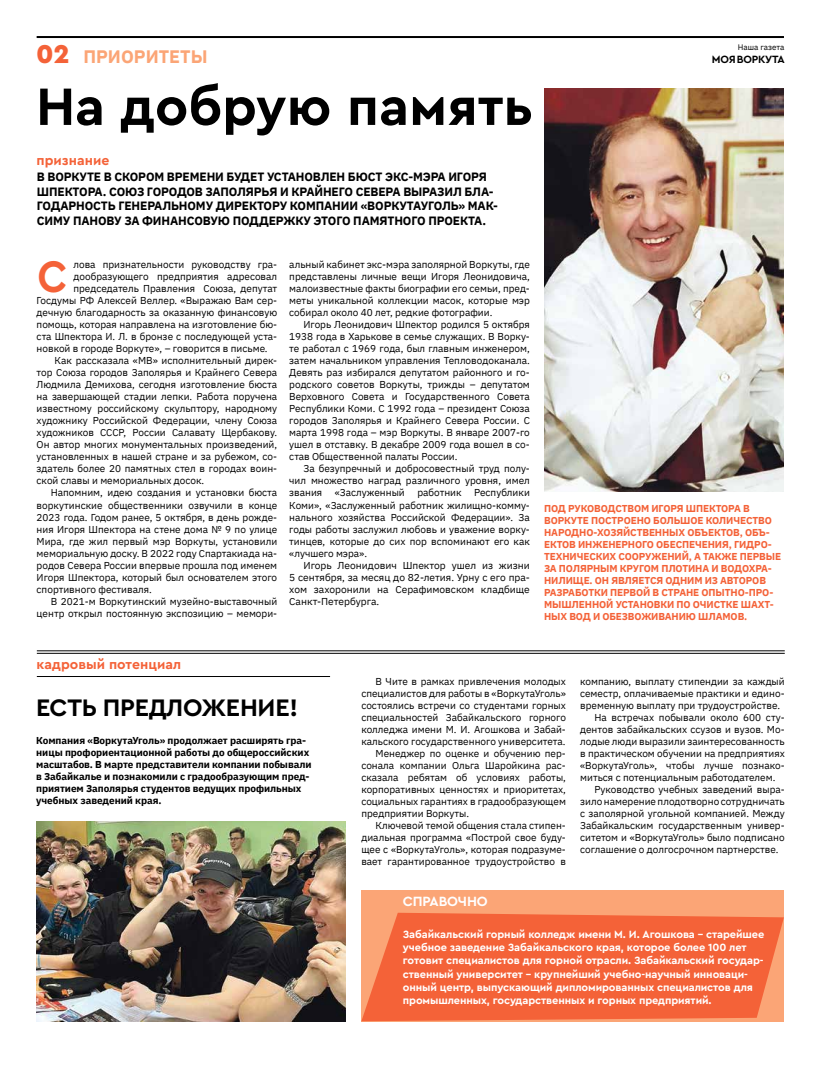
<style>
.page{position:relative;width:820px;height:1078px;background:#fff}
.page>*{position:absolute;margin:0;border:0;box-sizing:border-box;transform-origin:0 0}
.t1{font:700 55px "Cera Pro";color:#000}
.t2{font:700 46.2px "Cera Pro";color:#f46238;scale:.9 1}
.t3{font:700 25px "Cera Pro";letter-spacing:-.01em;color:#000}
.t4{font:700 18px "IBM Plex Sans";color:#fba576}
.t5{font:700 14px "Cera Pro";color:#f46238}
.t6{font:700 14px "Cera Pro";letter-spacing:-.01em;color:#fff}
.t7{font:700 12px/14.4px "IBM Plex Sans";letter-spacing:-.01em;color:#000}
.t8{font:700 11px/13.2px "Cera Pro";letter-spacing:-.01em;color:#fff}
.t9{font:700 11px "Cera Pro";letter-spacing:-.02em;color:#000}
.t10{font:10px/12px "IBM Plex Sans";color:#000;text-align:justify}
.t11{font:700 10px/12px "IBM Plex Sans";letter-spacing:-.01em;color:#f46238}
.t12{font:700 10px/12px "IBM Plex Sans";letter-spacing:-.005em;color:#000}
.t13{font:8px "IBM Plex Sans";color:#000}
.s1{font-family:"Cera Pro";font-weight:900;font-size:27px;color:#f46238}
</style>
<div class="page">
<img style="left:544px;top:88px;width:239px;height:403px">
<hr style="left:37px;top:36px;width:746px;height:2px;background:#000">
<hr style="left:37px;top:650px;width:747px;height:1px;background:#000">
<hr style="left:37px;top:653px;width:747px;height:1px;background:#000">
<hr style="left:37px;top:676px;width:293px;height:1px;background:#000">
<div style="left:361px;top:889px;width:422px;height:131px;background:#fba576"></div>
<svg style="left:362px;top:912px;width:421px;height:108px;fill:#f46238"></svg>
<img style="left:36px;top:821px;width:309px;height:199px">
<h3 class="t4" style="left:36px;top:42px;width:173px"><span class="s1">02</span> ПРИОРИТЕТЫ</h3>
<h1 class="t1" style="left:36px;top:70px;width:498px">На добрую память</h1>
<h3 class="t5" style="left:37px;top:150px;width:74px">признание</h3>
<p class="t7" style="left:37px;top:169px;width:462px">В ВОРКУТЕ В СКОРОМ ВРЕМЕНИ БУДЕТ УСТАНОВЛЕН БЮСТ ЭКС-МЭРА ИГОРЯ ШПЕКТОРА. СОЮЗ ГОРОДОВ ЗАПОЛЯРЬЯ И КРАЙНЕГО СЕВЕРА ВЫРАЗИЛ БЛА-ГОДАРНОСТЬ ГЕНЕРАЛЬНОМУ ДИРЕКТОРУ КОМПАНИИ «ВОРКУТАУГОЛЬ» МАК-СИМУ ПАНОВУ ЗА ФИНАНСОВУЮ ПОДДЕРЖКУ ЭТОГО ПАМЯТНОГО ПРОЕКТА.</p>
<p class="t13" style="left:737px;top:41px;width:48px">Наша газета</p>
<p class="t9" style="left:711px;top:52px;width:74px">МОЯВОРКУТА</p>
<h2 class="t2" style="left:37px;top:245px;width:35px">С</h2>
<p class="t10" style="left:73px;top:258px;width:205px">лова признательности руководству гра-</p>
<p class="t10" style="left:73px;top:270px;width:205px">дообразующего предприятия адресовал</p>
<p class="t10" style="left:73px;top:282px;width:205px">председатель Правления Союза, депутат</p>
<p class="t10" style="left:37px;top:294px;width:242px">Госдумы РФ Алексей Веллер. «Выражаю Вам сер-</p>
<p class="t10" style="left:37px;top:306px;width:242px">дечную благодарность за оказанную финансовую</p>
<p class="t10" style="left:37px;top:318px;width:242px">помощь, которая направлена на изготовление бю-</p>
<p class="t10" style="left:37px;top:330px;width:242px">ста Шпектора И. Л. в бронзе с последующей уста-</p>
<p class="t10" style="left:37px;top:342px;width:232px">новкой в городе Воркуте», – говорится в письме.</p>
<p class="t10" style="left:55px;top:354px;width:224px">Как рассказала «МВ» исполнительный дирек-</p>
<p class="t10" style="left:37px;top:366px;width:242px">тор Союза городов Заполярья и Крайнего Севера</p>
<p class="t10" style="left:37px;top:378px;width:242px">Людмила Демихова, сегодня изготовление бюста</p>
<p class="t10" style="left:37px;top:390px;width:242px">на завершающей стадии лепки. Работа поручена</p>
<p class="t10" style="left:37px;top:402px;width:242px">известному российскому скульптору, народному</p>
<p class="t10" style="left:37px;top:414px;width:242px">художнику Российской Федерации, члену Союза</p>
<p class="t10" style="left:37px;top:426px;width:242px">художников СССР, России Салавату Щербакову.</p>
<p class="t10" style="left:37px;top:438px;width:242px">Он автор многих монументальных произведений,</p>
<p class="t10" style="left:37px;top:450px;width:242px">установленных в нашей стране и за рубежом, со-</p>
<p class="t10" style="left:37px;top:462px;width:242px">здатель более 20 памятных стел в городах воин-</p>
<p class="t10" style="left:37px;top:474px;width:169px">ской славы и мемориальных досок.</p>
<p class="t10" style="left:51px;top:486px;width:228px">Напомним, идею создания и установки бюста</p>
<p class="t10" style="left:37px;top:498px;width:242px">воркутинские общественники озвучили в конце</p>
<p class="t10" style="left:37px;top:510px;width:242px">2023 года. Годом ранее, 5 октября, в день рожде-</p>
<p class="t10" style="left:37px;top:522px;width:242px">ния Игоря Шпектора на стене дома № 9 по улице</p>
<p class="t10" style="left:37px;top:534px;width:242px">Мира, где жил первый мэр Воркуты, установили</p>
<p class="t10" style="left:37px;top:546px;width:242px">мемориальную доску. В 2022 году Спартакиада на-</p>
<p class="t10" style="left:37px;top:558px;width:242px">родов Севера России впервые прошла под именем</p>
<p class="t10" style="left:37px;top:570px;width:242px">Игоря Шпектора, который был основателем этого</p>
<p class="t10" style="left:37px;top:582px;width:117px">спортивного фестиваля.</p>
<p class="t10" style="left:51px;top:594px;width:228px">В 2021-м Воркутинский музейно-выставочный</p>
<p class="t10" style="left:37px;top:606px;width:242px">центр открыл постоянную экспозицию – мемори-</p>
<p class="t10" style="left:289px;top:258px;width:242px">альный кабинет экс-мэра заполярной Воркуты, где представлены личные вещи Игоря Леонидовича, малоизвестные факты биографии его семьи, пред&shy;меты уникальной коллекции масок, которые мэр собирал около 40 лет, редкие фотографии.</p>
<p class="t10" style="left:289px;top:318px;width:242px;text-indent:14px">Игорь Леонидович Шпектор родился 5 октября 1938 года в Харькове в семье служащих. В Ворку&shy;те работал с 1969 года, был главным инженером, затем начальником управления Тепловодоканала.<br>Девять раз избирался депутатом районного и го&shy;родского советов Воркуты, трижды – депутатом Верховного Совета и Государственного Совета Республики Коми. С 1992 года – президент Союза городов Заполярья и Крайнего Севера России. С марта 1998 года – мэр Воркуты. В январе 2007-го ушел в отставку. В декабре 2009 года вошел в со&shy;став Общественной палаты России.</p>
<p class="t10" style="left:289px;top:462px;width:242px;text-indent:14px">За безупречный и добросовестный труд полу&shy;чил множество наград различного уровня, имел звания</p>
<p class="t10" style="left:289px;top:486px;width:242px;text-indent:185px">Республики Коми», «Заслуженный работник жилищно-комму&shy;нального хозяйства Российской Федерации». За годы работы заслужил любовь и уважение ворку&shy;тинцев, которые до сих пор вспоминают его как «лучшего мэра».</p>
<p class="t10" style="left:289px;top:558px;width:242px;text-indent:14px">Игорь Леонидович Шпектор ушел из жизни 5 сентября, за месяц до 82-летия. Урну с его пра&shy;хом захоронили на Серафимовском кладбище Санкт-Петербурга.</p>
<p class="t10" style="left:335px;top:486px;width:71px">«Заслуженный</p>
<p class="t10" style="left:417px;top:486px;width:46px">работник</p>
<p class="t11" style="left:544px;top:501px;width:238px">ПОД РУКОВОДСТВОМ ИГОРЯ ШПЕКТОРА В ВОРКУТЕ ПОСТРОЕНО БОЛЬШОЕ КОЛИЧЕСТВО НАРОДНО-ХОЗЯЙСТВЕННЫХ ОБЪЕКТОВ, ОБЪ-ЕКТОВ ИНЖЕНЕРНОГО ОБЕСПЕЧЕНИЯ, ГИДРО-ТЕХНИЧЕСКИХ СООРУЖЕНИЙ, А ТАКЖЕ ПЕРВЫЕ ЗА ПОЛЯРНЫМ КРУГОМ ПЛОТИНА И ВОДОХРА-НИЛИЩЕ. ОН ЯВЛЯЕТСЯ ОДНИМ ИЗ АВТОРОВ РАЗРАБОТКИ ПЕРВОЙ В СТРАНЕ ОПЫТНО-ПРО-МЫШЛЕННОЙ УСТАНОВКИ ПО ОЧИСТКЕ ШАХТ-НЫХ ВОД И ОБЕЗВОЖИВАНИЮ ШЛАМОВ.</p>
<h3 class="t5" style="left:37px;top:655px;width:146px">кадровый потенциал</h3>
<h3 class="t3" style="left:36px;top:690px;width:263px">ЕСТЬ ПРЕДЛОЖЕНИЕ!</h3>
<p class="t12" style="left:36px;top:733px;width:277px">Компания «ВоркутаУголь» продолжает расширять гра&shy;ницы профориентационной работы до общероссийских масштабов. В марте представители компании побывали в Забайкалье и познакомили с градообразующим пред&shy;приятием Заполярья студентов ведущих профильных учебных заведений края.</p>
<p class="t10" style="left:375px;top:674px;width:192px">В Чите в рамках привлечения молодых</p>
<p class="t10" style="left:361px;top:686px;width:206px">специалистов для работы в «ВоркутаУголь»</p>
<p class="t10" style="left:361px;top:698px;width:206px">состоялись встречи со студентами горных</p>
<p class="t10" style="left:361px;top:710px;width:206px">специальностей Забайкальского горного</p>
<p class="t10" style="left:361px;top:722px;width:206px">колледжа имени М. И. Агошкова и Забай-</p>
<p class="t10" style="left:361px;top:734px;width:206px">кальского государственного университета.</p>
<p class="t10" style="left:375px;top:746px;width:192px">Менеджер по оценке и обучению пер-</p>
<p class="t10" style="left:361px;top:758px;width:206px">сонала компании Ольга Шаройкина рас-</p>
<p class="t10" style="left:361px;top:770px;width:206px">сказала ребятам об условиях работы,</p>
<p class="t10" style="left:361px;top:782px;width:206px">корпоративных ценностях и приоритетах,</p>
<p class="t10" style="left:361px;top:794px;width:206px">социальных гарантиях в градообразующем</p>
<p class="t10" style="left:361px;top:806px;width:109px">предприятии Воркуты.</p>
<p class="t10" style="left:375px;top:818px;width:192px">Ключевой темой общения стала стипен-</p>
<p class="t10" style="left:361px;top:830px;width:206px">диальная программа «Построй свое буду-</p>
<p class="t10" style="left:361px;top:842px;width:206px">щее с «ВоркутаУголь», которая подразуме-</p>
<p class="t10" style="left:361px;top:854px;width:206px">вает гарантированное трудоустройство в</p>
<p class="t10" style="left:580px;top:674px;width:206px">компанию, выплату стипендии за каждый</p>
<p class="t10" style="left:580px;top:686px;width:206px">семестр, оплачиваемые практики и едино-</p>
<p class="t10" style="left:580px;top:698px;width:201px">временную выплату при трудоустройстве.</p>
<p class="t10" style="left:594px;top:710px;width:192px">На встречах побывали около 600 сту-</p>
<p class="t10" style="left:580px;top:722px;width:206px">дентов забайкальских ссузов и вузов. Мо-</p>
<p class="t10" style="left:580px;top:734px;width:206px">лодые люди выразили заинтересованность</p>
<p class="t10" style="left:580px;top:746px;width:206px">в практическом обучении на предприятиях</p>
<p class="t10" style="left:580px;top:758px;width:206px">«ВоркутаУголь», чтобы лучше познако-</p>
<p class="t10" style="left:580px;top:770px;width:197px">миться с потенциальным работодателем.</p>
<p class="t10" style="left:594px;top:782px;width:192px">Руководство учебных заведений выра-</p>
<p class="t10" style="left:580px;top:794px;width:206px">зило намерение плодотворно сотрудничать</p>
<p class="t10" style="left:580px;top:806px;width:206px">с заполярной угольной компанией. Между</p>
<p class="t10" style="left:580px;top:818px;width:206px">Забайкальским государственным универ-</p>
<p class="t10" style="left:580px;top:830px;width:206px">ситетом и «ВоркутаУголь» было подписано</p>
<p class="t10" style="left:580px;top:842px;width:200px">соглашение о долгосрочном партнерстве.</p>
<h3 class="t6" style="left:403px;top:891px;width:86px">СПРАВОЧНО</h3>
<p class="t8" style="left:403px;top:927px;width:363px">Забайкальский горный колледж имени М. И. Агошкова – старейшее учебное заведение Забайкальского края, которое более 100 лет готовит специалистов для горной отрасли. Забайкальский государ&shy;ственный университет – крупнейший учебно-научный инноваци&shy;онный центр, выпускающий дипломированных специалистов для промышленных, государственных и горных предприятий.</p>
</div>
